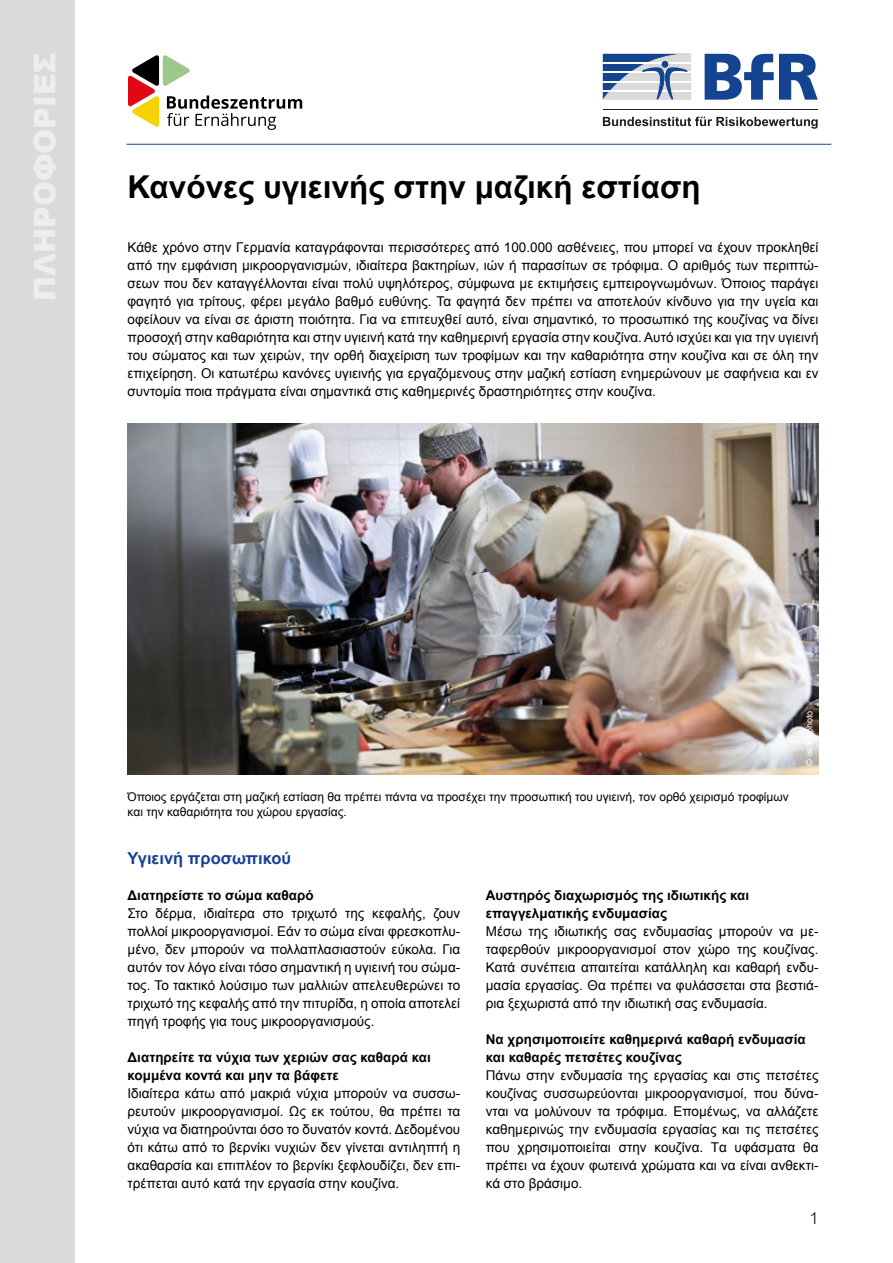
<style>
.page{position:relative;width:893px;height:1263px;background:#fff}
.page>*{position:absolute;margin:0;border:0;box-sizing:border-box;transform-origin:0 0}
.t1{font:700 31.5px "Arial";color:#000}
.t2{font:700 16.5px "Arial";color:#164194}
.t3{font:300 16.5px "Arial MT Pro";color:#000}
.t4{font:13.5px/18px "Arial";color:#000;text-align:justify}
.t5{font:700 13.5px/18px "Arial";color:#000}
.t6{font:12px/15px "Arial";color:#000}
.t7{font:9px "Arial";color:#fff}
</style>
<div class="page">
<img style="left:128px;top:424px;width:691px;height:350px">
<hr style="left:126px;top:144px;width:705px;height:1px;background:#164194">
<div style="left:0;top:0;width:74px;height:1263px;background:#dadada"></div>
<svg style="left:603px;top:117px;width:215px;height:12px"></svg>
<svg style="left:603px;top:54px;width:88px;height:46px;background:#9dadc7"></svg>
<svg style="left:705px;top:54px;width:113px;height:46px"></svg>
<hr style="left:603px;top:110px;width:215px;height:1px;background:#1d1d1b">
<svg style="left:128px;top:55px;width:174px;height:75px"></svg>
<h1 class="t1" style="left:128px;top:166px;width:575px">Κανόνες υγιεινής στην μαζική εστίαση</h1>
<p class="t4" style="left:128px;top:238px;width:692px">Κάθε χρόνο στην Γερμανία καταγράφονται περισσότερες από 100.000 ασθένειες, που μπορεί να έχουν προκληθεί από την εμφάνιση μικροοργανισμών, ιδιαίτερα βακτηρίων, ιών ή παρασίτων σε τρόφιμα. Ο αριθμός των περιπτώ&shy;σεων που δεν καταγγέλλονται είναι πολύ υψηλότερος, σύμφωνα με εκτιμήσεις εμπειρογνωμόνων. Όποιος παράγει φαγητό για τρίτους, φέρει μεγάλο βαθμό ευθύνης. Τα φαγητά δεν πρέπει να αποτελούν κίνδυνο για την υγεία και οφείλουν να είναι σε άριστη ποιότητα. Για να επιτευχθεί αυτό, είναι σημαντικό, το προσωπικό της κουζίνας να δίνει προσοχή στην καθαριότητα και στην υγιεινή κατά την καθημερινή εργασία στην κουζίνα. Αυτό ισχύει και για την υγιεινή του σώματος και των χειρών, την ορθή διαχείριση των τροφίμων και την καθαριότητα στην κουζίνα και σε όλη την επιχείρηση. Οι κατωτέρω κανόνες υγιεινής για εργαζόμενους στην μαζική εστίαση ενημερώνουν με σαφήνεια και εν συντομία ποια πράγματα είναι σημαντικά στις καθημερινές δραστηριότητες στην κουζίνα.</p>
<p class="t6" style="left:128px;top:789px;width:663px">Όποιος εργάζεται στη μαζική εστίαση θα πρέπει πάντα να προσέχει την προσωπική του υγιεινή, τον ορθό χειρισμό τροφίμων και την καθαριότητα του χώρου εργασίας.</p>
<p class="t7" style="left:803px;top:765px;width:56px;rotate:-90deg">© istockphoto</p>
<p class="t2" style="left:128px;top:847px;width:165px">Υγιεινή προσωπικού</p>
<p class="t5" style="left:128px;top:887px;width:188px">Διατηρείστε το σώμα καθαρό</p>
<p class="t4" style="left:128px;top:904px;width:334px">Στο δέρμα, ιδιαίτερα στο τριχωτό της κεφαλής, ζουν πολλoί μικροοργανισμοί. Εάν το σώμα είναι φρεσκοπλυ&shy;μένο, δεν μπορούν να πολλαπλασιαστούν εύκολα. Για αυτόν τον λόγο είναι τόσο σημαντική η υγιεινή του σώμα&shy;τος. Το τακτικό λούσιμο των μαλλιών απελευθερώνει το τριχωτό της κεφαλής από την πιτυρίδα, η οποία αποτελεί πηγή τροφής για τους μικροοργανισμούς.</p>
<p class="t5" style="left:128px;top:1049px;width:305px">Διατηρείτε τα νύχια των χεριών σας καθαρά και κομμένα κοντά και μην τα βάφετε</p>
<p class="t4" style="left:128px;top:1084px;width:334px">Ιδιαίτερα κάτω από μακριά νύχια μπορούν να συσσω&shy;ρευτούν μικροοργανισμοί. Ως εκ τούτου, θα πρέπει τα νύχια να διατηρούνται όσο το δυνατόν κοντά. Δεδομένου ότι κάτω από το βερνίκι νυχιών δεν γίνεται αντιληπτή η ακαθαρσία και επιπλέον το βερνίκι ξεφλουδίζει, δεν επι&shy;τρέπεται αυτό κατά την εργασία στην κουζίνα.</p>
<p class="t5" style="left:486px;top:887px;width:265px">Αυστηρός διαχωρισμός της ιδιωτικής και επαγγελματικής ενδυμασίας</p>
<p class="t4" style="left:486px;top:922px;width:334px">Μέσω της ιδιωτικής σας ενδυμασίας μπορούν να με&shy;ταφερθούν μικροοργανισμοί στον χώρο της κουζίνας.<br>Κατά συνέπεια απαιτείται κατάλληλη και καθαρή ενδυ&shy;μασία εργασίας. Θα πρέπει να φυλάσσεται στα βεστιά&shy;ρια ξεχωριστά από την ιδιωτική σας ενδυμασία.</p>
<p class="t5" style="left:486px;top:1031px;width:321px">Να χρησιμοποιείτε καθημερινά καθαρή ενδυμασία και καθαρές πετσέτες κουζίνας</p>
<p class="t4" style="left:486px;top:1066px;width:334px">Πάνω στην ενδυμασία της εργασίας και στις πετσέτες κουζίνας συσσωρεύονται μικροοργανισμοί, που δύνα&shy;νται να μολύνουν τα τρόφιμα. Επομένως, να αλλάζετε καθημερινώς την ενδυμασία εργασίας και τις πετσέτες που χρησιμοποιείται στην κουζίνα. Tα υφάσματα θα πρέπει να έχουν φωτεινά χρώματα και να είναι ανθεκτι&shy;κά στο βράσιμο.</p>
<p class="t3" style="left:809px;top:1208px;width:11px">1</p>
</div>
